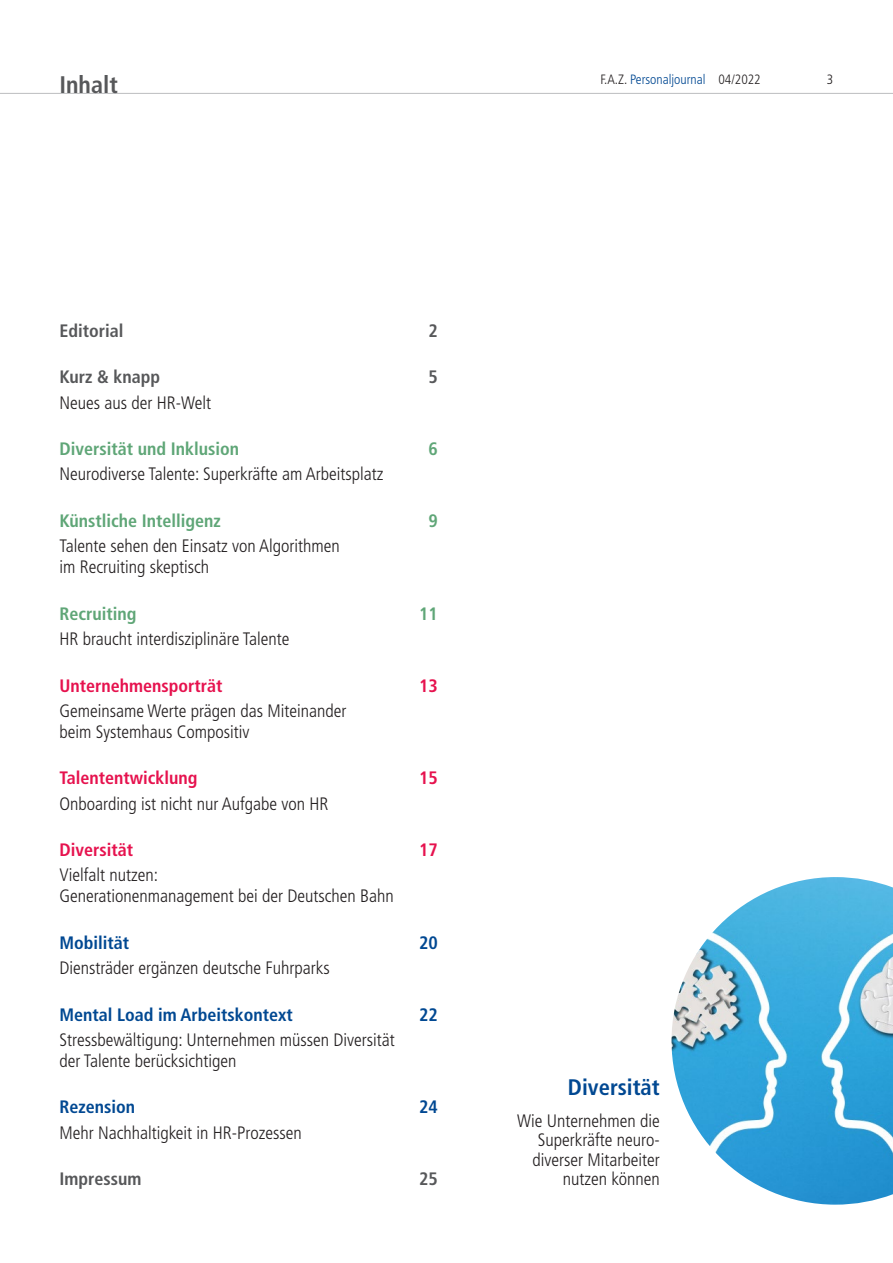
<style>
.page{position:relative;width:893px;height:1263px;background:#fff}
.page>*{position:absolute;margin:0;border:0;box-sizing:border-box;transform-origin:0 0}
.t1{font:700 condensed 24px "Frutiger LT Std";color:#57585a}
.t2{font:700 condensed 22.5px "Frutiger LT Std";color:#014892}
.t3{font:300 condensed 18px/21px "Frutiger LT Std";color:#231f20}
.t4{font:700 condensed 18px "Frutiger LT Std";color:#5fa677}
.t5{font:700 condensed 18px "Frutiger LT Std";color:#e6124e}
.t6{font:700 condensed 18px "Frutiger LT Std";color:#014892}
.t7{font:700 condensed 18px "Frutiger LT Std";color:#57585a}
.t8{font:300 condensed 13.5px "Frutiger LT Std";color:#014892}
.t9{font:300 condensed 13.5px "Frutiger LT Std";color:#231f20}
.s1{color:#231f20}
</style>
<div class="page">
<hr style="left:0;top:93px;width:893px;height:1px;background:#bcbdc0">
<img style="left:671px;top:877px;width:222px;height:328px">
<h1 class="t1" style="left:60px;top:70px;width:60px">Inhalt</h1>
<p class="t8" style="left:600px;top:72px;width:162px"><span class="s1">F.A.Z.</span> Personaljournal <span class="s1">04/2022</span></p>
<p class="t9" style="left:827px;top:72px;width:8px">3</p>
<p class="t7" style="left:60px;top:320px;width:66px">Editorial</p>
<p class="t7" style="left:429px;top:320px;width:11px">2</p>
<p class="t7" style="left:60px;top:366px;width:102px">Kurz &amp; knapp</p>
<p class="t7" style="left:429px;top:366px;width:11px">5</p>
<p class="t3" style="left:60px;top:392px;width:153px">Neues aus der HR-Welt</p>
<p class="t4" style="left:60px;top:438px;width:181px">Diversität und Inklusion</p>
<p class="t4" style="left:429px;top:438px;width:11px">6</p>
<p class="t3" style="left:60px;top:464px;width:326px">Neurodiverse Talente: Superkräfte am Arbeitsplatz</p>
<p class="t4" style="left:60px;top:510px;width:163px">Künstliche Intelligenz</p>
<p class="t4" style="left:429px;top:510px;width:11px">9</p>
<p class="t3" style="left:60px;top:536px;width:282px">Talente sehen den Einsatz von Algorithmen im Recruiting skeptisch</p>
<p class="t4" style="left:60px;top:603px;width:79px">Recruiting</p>
<p class="t4" style="left:419px;top:603px;width:20px">11</p>
<p class="t3" style="left:60px;top:628px;width:232px">HR braucht interdisziplinäre Talente</p>
<p class="t5" style="left:60px;top:674px;width:164px">Unternehmensporträt</p>
<p class="t5" style="left:419px;top:674px;width:20px">13</p>
<p class="t3" style="left:60px;top:700px;width:289px">Gemeinsame Werte prägen das Miteinander beim Systemhaus Compositiv</p>
<p class="t5" style="left:60px;top:767px;width:140px">Talententwicklung</p>
<p class="t5" style="left:419px;top:767px;width:20px">15</p>
<p class="t3" style="left:60px;top:793px;width:271px">Onboarding ist nicht nur Aufgabe von HR</p>
<p class="t5" style="left:60px;top:839px;width:75px">Diversität</p>
<p class="t5" style="left:419px;top:839px;width:20px">17</p>
<p class="t3" style="left:60px;top:865px;width:336px">Vielfalt nutzen:<br>Generationenmanagement bei der Deutschen Bahn</p>
<p class="t6" style="left:60px;top:932px;width:71px">Mobilität</p>
<p class="t6" style="left:419px;top:932px;width:20px">20</p>
<p class="t3" style="left:60px;top:957px;width:272px">Diensträder ergänzen deutsche Fuhrparks</p>
<p class="t6" style="left:60px;top:1004px;width:235px">Mental Load im Arbeitskontext</p>
<p class="t6" style="left:419px;top:1004px;width:20px">22</p>
<p class="t3" style="left:60px;top:1029px;width:337px">Stressbewältigung: Unternehmen müssen Diversität der Talente berücksichtigen</p>
<p class="t6" style="left:60px;top:1096px;width:77px">Rezension</p>
<p class="t6" style="left:419px;top:1096px;width:20px">24</p>
<p class="t3" style="left:60px;top:1122px;width:244px">Mehr Nachhaltigkeit in HR-Prozessen</p>
<p class="t7" style="left:60px;top:1168px;width:83px">Impressum</p>
<p class="t7" style="left:419px;top:1168px;width:20px">25</p>
<p class="t2" style="left:568px;top:1074px;width:93px">Diversität</p>
<p class="t3" style="left:517px;top:1111px;width:144px;line-height:19.5px;text-align:right">Wie Unternehmen die<br>Superkräfte neuro&shy;diverser Mitarbeiter nutzen können</p>
</div>
